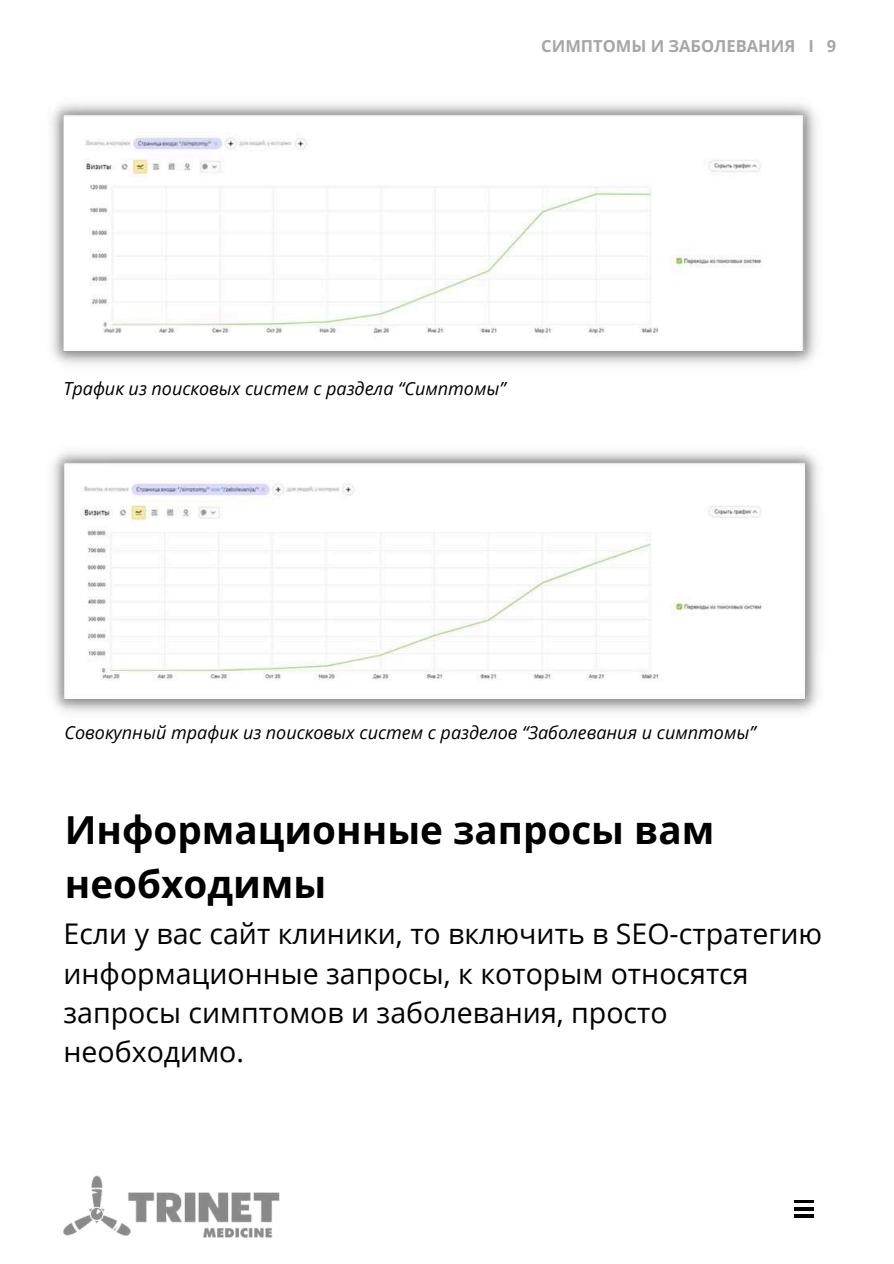
<style>
.page{position:relative;width:894px;height:1264px;background:#fff}
.page>*{position:absolute;margin:0;border:0;box-sizing:border-box;transform-origin:0 0}
.t1{font:700 38.55px/54px "Open Sans";color:#000}
.t2{font:28.5px/39.3px "Open Sans";color:#000}
.t3{font:italic 18px "Open Sans";color:#000}
.t4{font:700 16.5px "Open Sans";color:#a6a6a6}
</style>
<div class="page">
<svg style="left:794px;top:1200px;width:19px;height:9px"></svg>
<hr style="left:794px;top:1214px;width:19px;height:3px;background:#000">
<img style="left:51px;top:103px;width:765px;height:262px">
<img style="left:52px;top:451px;width:767px;height:261px">
<img style="left:63px;top:1175px;width:217px;height:63px">
<p class="t4" style="left:541px;top:34px;width:296px">СИМПТОМЫ И ЗАБОЛЕВАНИЯ I 9</p>
<p class="t3" style="left:63px;top:376px;width:443px">Трафик из поисковых систем с раздела “Симптомы”</p>
<p class="t3" style="left:65px;top:720px;width:692px">Совокупный трафик из поисковых систем с разделов “Заболевания и симптомы”</p>
<h1 class="t1" style="left:65px;top:802px;width:651px">Информационные запросы вам необходимы</h1>
<p class="t2" style="left:63px;top:913px;width:760px">Если у вас сайт клиники, то включить в SEO-стратегию информационные запросы, к которым относятся запросы симптомов и заболевания, просто необходимо.</p>
</div>
